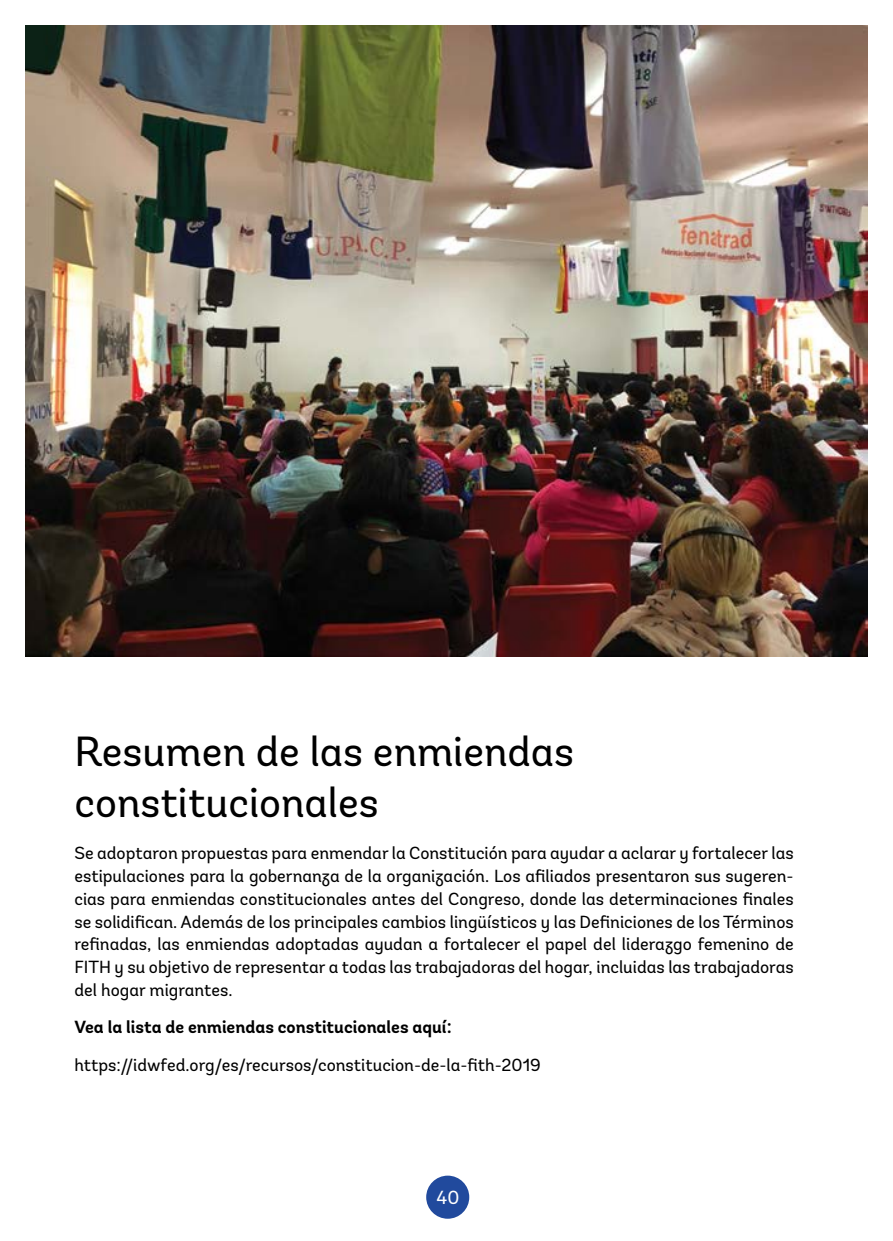
<style>
.page{position:relative;width:893px;height:1241px;background:#fff}
.page>*{position:absolute;margin:0;border:0;box-sizing:border-box;transform-origin:0 0}
.t1{font:42px/50.4px "Andes";color:#000}
.t2{font:18.9px "Andes";color:#fff}
.t3{font:17.5px/22.8px "Andes";color:#000;text-align:justify}
.t4{font:700 17.5px "Andes";color:#000}
</style>
<div class="page">
<div style="left:426px;top:1175px;width:43px;height:43px;background:#214a9d;border-radius:50%"></div>
<img style="left:26px;top:26px;width:841px;height:631px">
<h1 class="t1" style="left:74px;top:726px;width:501px">Resumen de las enmiendas constitucionales</h1>
<p class="t3" style="left:74px;top:841px;width:721px">Se adoptaron propuestas para enmendar la Constitución para ayudar a aclarar y fortalecer las estipulaciones para la gobernanza de la organización. Los afiliados presentaron sus sugeren&shy;cias para enmiendas constitucionales antes del Congreso, donde las determinaciones finales se solidifican. Además de los principales cambios lingüísticos y las Definiciones de los Términos refinadas, las enmiendas adoptadas ayudan a fortalecer el papel del liderazgo femenino de FITH y su objetivo de representar a todas las trabajadoras del hogar, incluidas las trabajadoras del hogar migrantes.</p>
<p class="t4" style="left:74px;top:1016px;width:379px">Vea la lista de enmiendas constitucionales aquí:</p>
<p class="t3" style="left:74px;top:1053px;width:468px">https://idwfed.org/es/recursos/constitucion-de-la-fith-2019</p>
<p class="t2" style="left:437px;top:1185px;width:24px">40</p>
</div>
